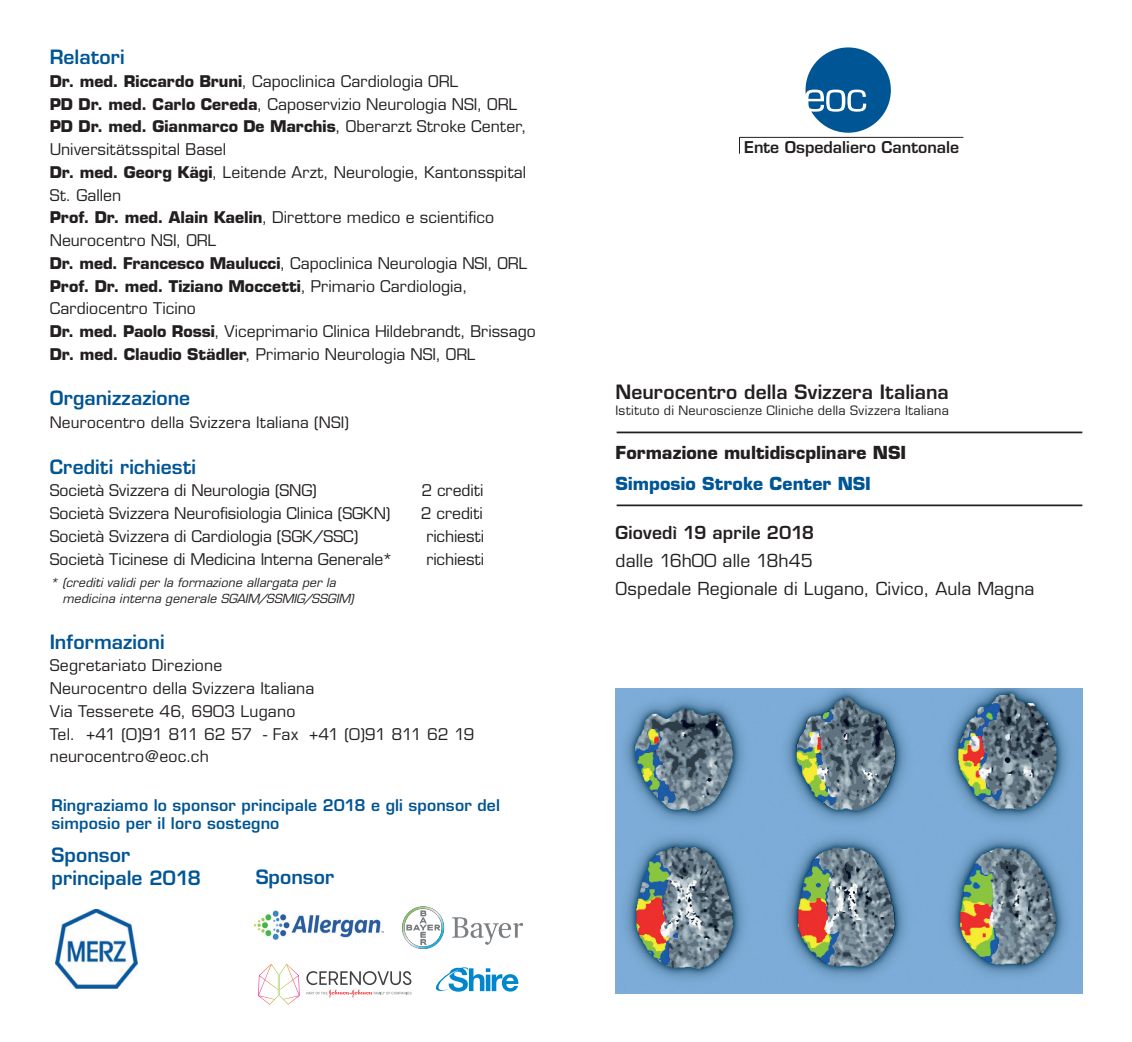
<style>
.page{position:relative;width:1132px;height:1042px;background:#fff}
.page>*{position:absolute;margin:0;border:0;box-sizing:border-box;transform-origin:0 0}
.t1{font:600 19.25px/22.8px "Eurostile LT Std";letter-spacing:.005em;color:#005595}
.t2{font:600 19.25px "Eurostile LT Std";letter-spacing:.005em;color:#231f20}
.t3{font:17.5px/28px "Eurostile LT Std";letter-spacing:.005em;color:#231f20}
.t4{font:700 17.5px "Eurostile LT Std";letter-spacing:.005em;color:#231f20}
.t5{font:700 17.5px "Eurostile LT Std";letter-spacing:.005em;color:#005595}
.t6{font:600 17.5px "Eurostile LT Std";letter-spacing:.005em;color:#231f20}
.t7{font:600 15.92px "Eurostile";color:#231f20}
.t8{font:15.75px/22.8px "Eurostile LT Std";color:#231f20}
.t9{font:600 15.75px/17.5px "Eurostile LT Std";letter-spacing:.01em;color:#005595}
.t10{font:15.4px "Eurostile LT Std";letter-spacing:.015em;color:#231f20}
.t11{font:12.6px "Eurostile LT Std";letter-spacing:.02em;color:#231f20}
.t12{font:italic 12.25px/15.8px "Eurostile LT Std";letter-spacing:.015em;color:#231f20}
.s1{font-weight:700}
.s2{font-size:15.4px}
</style>
<div class="page">
<hr style="left:616px;top:431px;width:465px;height:2px;background:#231f20">
<hr style="left:616px;top:504px;width:465px;height:2px;background:#231f20">
<svg style="left:805px;top:47px;width:85px;height:86px"></svg>
<hr style="left:739px;top:137px;width:224px;height:1px;background:#231f20">
<svg style="left:739px;top:137px;width:1px;height:17px"></svg>
<img style="left:615px;top:689px;width:466px;height:304px">
<img style="left:56px;top:909px;width:82px;height:79px">
<svg style="left:436px;top:967px;width:82px;height:24px"></svg>
<img style="left:254px;top:910px;width:129px;height:29px">
<img style="left:402px;top:907px;width:120px;height:42px">
<svg style="left:258px;top:964px;width:41px;height:41px"></svg>
<svg style="left:306px;top:971px;width:105px;height:26px"></svg>
<p class="t1" style="left:50px;top:46px;width:77px">Relatori</p>
<p class="t8" style="left:50px;top:70px;width:487px"><span class="s1">Dr. med. Riccardo Bruni</span>, Capoclinica Cardiologia ORL<br><span class="s1">PD Dr. med. Carlo Cereda</span>, Caposervizio Neurologia NSI, ORL <span class="s1">PD Dr. med. Gianmarco De Marchis</span>, Oberarzt Stroke Center, Universitätsspital Basel<br><span class="s1">Dr. med. Georg Kägi</span>, Leitende Arzt, Neurologie, Kantonsspital St. Gallen<br><span class="s1">Prof. Dr. med. Alain Kaelin</span>, Direttore medico e scientifico Neurocentro NSI, ORL<br><span class="s1">Dr. med. Francesco Maulucci</span>, Capoclinica Neurologia NSI, ORL <span class="s1">Prof. Dr. med. Tiziano Moccetti</span>, Primario Cardiologia, Cardiocentro Ticino<br><span class="s1">Dr. med. Paolo Rossi</span>, Viceprimario Clinica Hildebrandt, Brissago <span class="s1">Dr. med. Claudio Städler</span>, Primario Neurologia NSI, O<span class="s2">RL</span></p>
<p class="t1" style="left:50px;top:387px;width:142px">Organizzazione</p>
<p class="t10" style="left:50px;top:413px;width:300px">Neurocentro della Svizzera Italiana (NSI)</p>
<p class="t1" style="left:50px;top:455px;width:148px">Crediti richiesti</p>
<p class="t8" style="left:50px;top:479px;width:268px">Società Svizzera di Neurologia (SNG)</p>
<p class="t8" style="left:421px;top:479px;width:63px">2 crediti</p>
<p class="t8" style="left:50px;top:502px;width:342px">Società Svizzera Neurofisiologia Clinica (SGKN)</p>
<p class="t8" style="left:421px;top:502px;width:63px">2 crediti</p>
<p class="t8" style="left:50px;top:525px;width:310px">Società Svizzera di Cardiologia (SGK/SSC)</p>
<p class="t8" style="left:426px;top:525px;width:59px">richiesti</p>
<p class="t8" style="left:50px;top:547px;width:344px">Società Ticinese di Medicina Interna Generale*</p>
<p class="t8" style="left:426px;top:547px;width:59px">richiesti</p>
<p class="t12" style="left:62px;top:575px;width:292px;text-indent:-13px">* (crediti validi per la formazione allargata per la medicina interna generale SGAIM/SSMIG/SSGIM)</p>
<p class="t1" style="left:50px;top:630px;width:116px">Informazioni</p>
<p class="t8" style="left:50px;top:654px;width:426px">Segretariato Direzione<br>Neurocentro della Svizzera Italiana<br>Via Tesserete 46, 6903 Lugano<br>Tel. +41 (0)91 811 62 57 - Fax +41 (0)91 811 62 19 neurocentro@eoc.ch</p>
<p class="t9" style="left:52px;top:797px;width:450px">Ringraziamo lo sponsor principale 2018 e gli sponsor del simposio per il loro sostegno</p>
<p class="t1" style="left:52px;top:843px;width:151px">Sponsor principale 2018</p>
<p class="t1" style="left:255px;top:866px;width:80px">Sponsor</p>
<p class="t7" style="left:744px;top:137px;width:216px">Ente Ospedaliero Cantonale</p>
<p class="t2" style="left:615px;top:380px;width:334px">Neurocentro della Svizzera Italiana</p>
<p class="t11" style="left:615px;top:403px;width:335px">Istituto di Neuroscienze Cliniche della Svizzera Italiana</p>
<p class="t4" style="left:615px;top:441px;width:292px">Formazione multidiscplinare NSI</p>
<p class="t5" style="left:615px;top:473px;width:257px">Simposio Stroke Center NSI</p>
<p class="t6" style="left:615px;top:521px;width:200px">Giovedì 19 aprile 2018</p>
<p class="t3" style="left:615px;top:546px;width:420px">dalle 16h00 alle 18h45<br>Ospedale Regionale di Lugano, Civico, Aula Magna</p>
</div>
